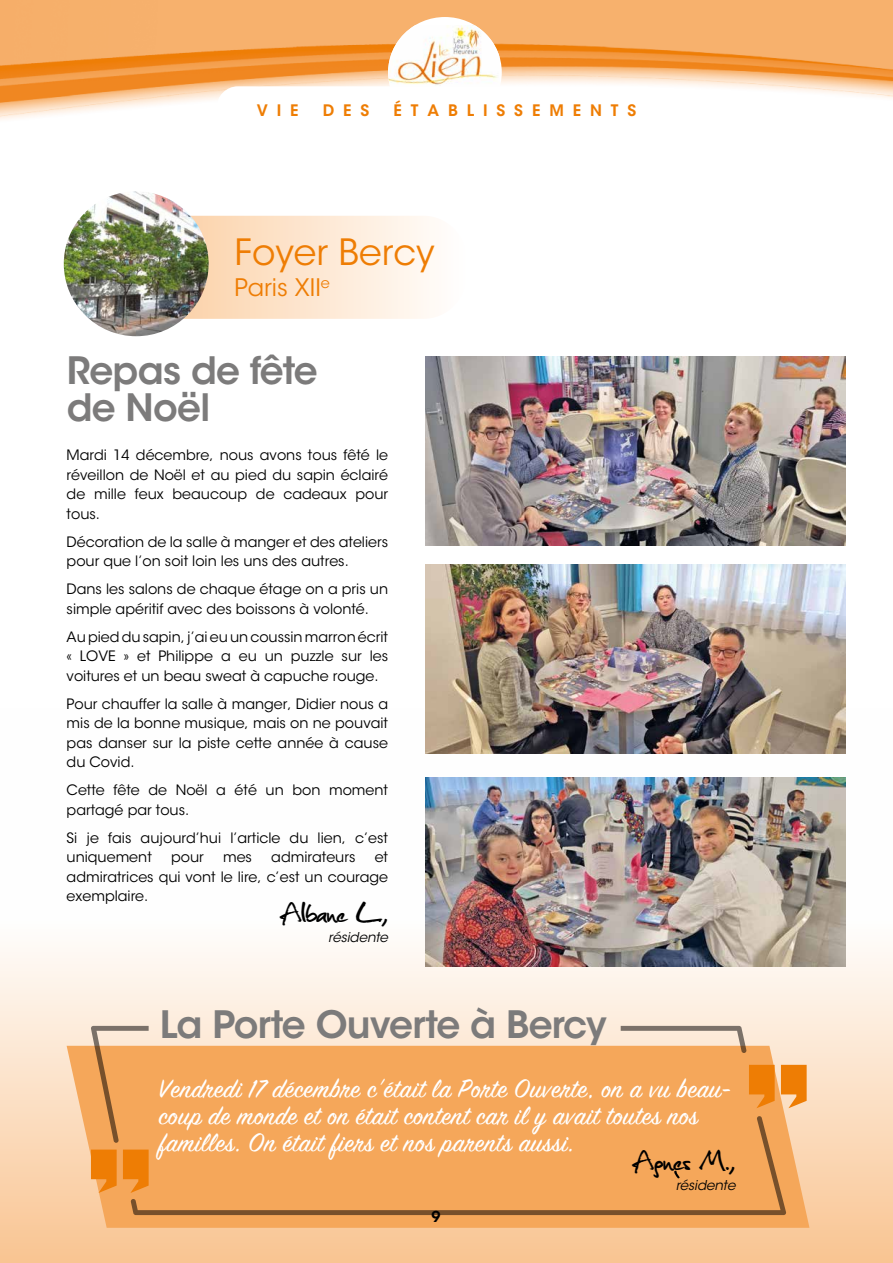
<style>
.page{position:relative;width:893px;height:1263px;background:#fff}
.page>*{position:absolute;margin:0;border:0;box-sizing:border-box;transform-origin:0 0}
.t1{font:600 37.5px/37.5px "ITC Avant Garde Std";letter-spacing:-.02em;color:#7c7b7b}
.t2{font:37.5px "Christopherhand";letter-spacing:-.01em;color:#000}
.t3{font:36px "ITC Avant Garde Std";color:#ee7d04}
.t4{font:28.5px/27px "Sign Painter House Script";letter-spacing:.02em;color:#fff}
.t5{font:24px "ITC Avant Garde Std";color:#ee7d04}
.t6{font:600 15.75px "ITC Avant Garde Std";letter-spacing:.565em;color:#ee7d04}
.t7{font:600 15px "ITC Avant Garde Std";color:#000}
.t8{font:14.25px/19.5px "ITC Avant Garde Std";color:#000;text-align:justify}
.t9{font:italic 13.5px "ITC Avant Garde Std";letter-spacing:-.01em;color:#000}
</style>
<div class="page">
<img style="left:0;top:0;width:893px;height:120px">
<svg style="left:0;top:708px;width:893px;height:555px"></svg>
<div style="left:388px;top:17px;width:114px;height:111px;background:#fff;border-radius:50%"></div>
<img style="left:388px;top:25px;width:111px;height:61px">
<div style="left:217px;top:86px;width:449px;height:64px;background:#fff;border-radius:21px"></div>
<svg style="left:80px;top:216px;width:350px;height:103px;background:#fde7d2"></svg>
<img style="left:64px;top:191px;width:145px;height:145px;border-radius:72px">
<img style="left:425px;top:356px;width:420px;height:189px">
<img style="left:425px;top:778px;width:420px;height:189px">
<img style="left:425px;top:564px;width:420px;height:190px">
<svg style="left:67px;top:1046px;width:742px;height:182px;background:#f6b576"></svg>
<svg style="left:91px;top:1026px;width:656px;height:117px;background:#f3b273"></svg>
<div style="left:131px;top:1116px;width:655px;height:99px;background:#f5a75a"></div>
<svg style="left:749px;top:1065px;width:26px;height:43px"></svg>
<svg style="left:781px;top:1065px;width:26px;height:43px"></svg>
<svg style="left:91px;top:1149px;width:26px;height:44px"></svg>
<svg style="left:123px;top:1149px;width:26px;height:44px"></svg>
<svg style="left:674px;top:1171px;width:6px;height:7px"></svg>
<p class="t6" style="left:257px;top:100px;width:43px">VIE</p>
<p class="t6" style="left:323px;top:100px;width:48px">DES</p>
<p class="t6" style="left:394px;top:100px;width:244px">ÉTABLISSEMENTS</p>
<h2 class="t3" style="left:235px;top:230px;width:201px">Foyer Bercy</h2>
<h3 class="t5" style="left:235px;top:273px;width:97px">Paris XII<sup>e</sup></h3>
<h1 class="t1" style="left:67px;top:351px;width:253px">Repas de fête de Noël</h1>
<p class="t8" style="left:67px;top:445px;width:323px">Mardi 14 décembre, nous avons tous fêté le réveillon de Noël et au pied du sapin éclairé de mille feux beaucoup de cadeaux pour tous.</p>
<p class="t8" style="left:67px;top:532px;width:323px">Décoration de la salle à manger et des ateliers pour que l’on soit loin les uns des autres.</p>
<p class="t8" style="left:67px;top:579px;width:323px">Dans les salons de chaque étage on a pris un simple apéritif avec des boissons à volonté.</p>
<p class="t8" style="left:67px;top:627px;width:323px">Au pied du sapin, j’ai eu un coussin marron écrit « LOVE » et Philippe a eu un puzzle sur les voitures et un beau sweat à capuche rouge.</p>
<p class="t8" style="left:67px;top:694px;width:323px">Pour chauffer la salle à manger, Didier nous a mis de la bonne musique, mais on ne pouvait pas danser sur la piste cette année à cause du Covid.</p>
<p class="t8" style="left:67px;top:780px;width:323px">Cette fête de Noël a été un bon moment partagé par tous.</p>
<p class="t8" style="left:67px;top:828px;width:323px">Si je fais aujourd’hui l’article du lien, c’est uniquement</p>
<p class="t8" style="left:67px;top:847px;width:323px;text-indent:308px">et admiratrices qui vont le lire, c’est un courage exemplaire.</p>
<h1 class="t2" style="left:281px;top:897px;width:108px">Albane L.,</h1>
<p class="t9" style="left:328px;top:929px;width:61px">résidente</p>
<p class="t8" style="left:171px;top:847px;width:34px">pour</p>
<p class="t8" style="left:223px;top:847px;width:30px">mes</p>
<p class="t8" style="left:271px;top:847px;width:86px">admirateurs</p>
<h1 class="t1" style="left:160px;top:1005px;width:449px">La Porte Ouverte à Bercy</h1>
<h3 class="t4" style="left:159px;top:1077px;width:573px">Vendredi 17 décembre c’était la Porte Ouverte, on a vu beau&shy;coup de monde et on était content car il y avait toutes nos familles. On était fiers et nos parents aussi.</h3>
<h1 class="t2" style="left:634px;top:1145px;width:103px">Agnes M.,</h1>
<p class="t9" style="left:676px;top:1176px;width:61px">résidente</p>
<p class="t7" style="left:431px;top:1207px;width:11px">9</p>
</div>
